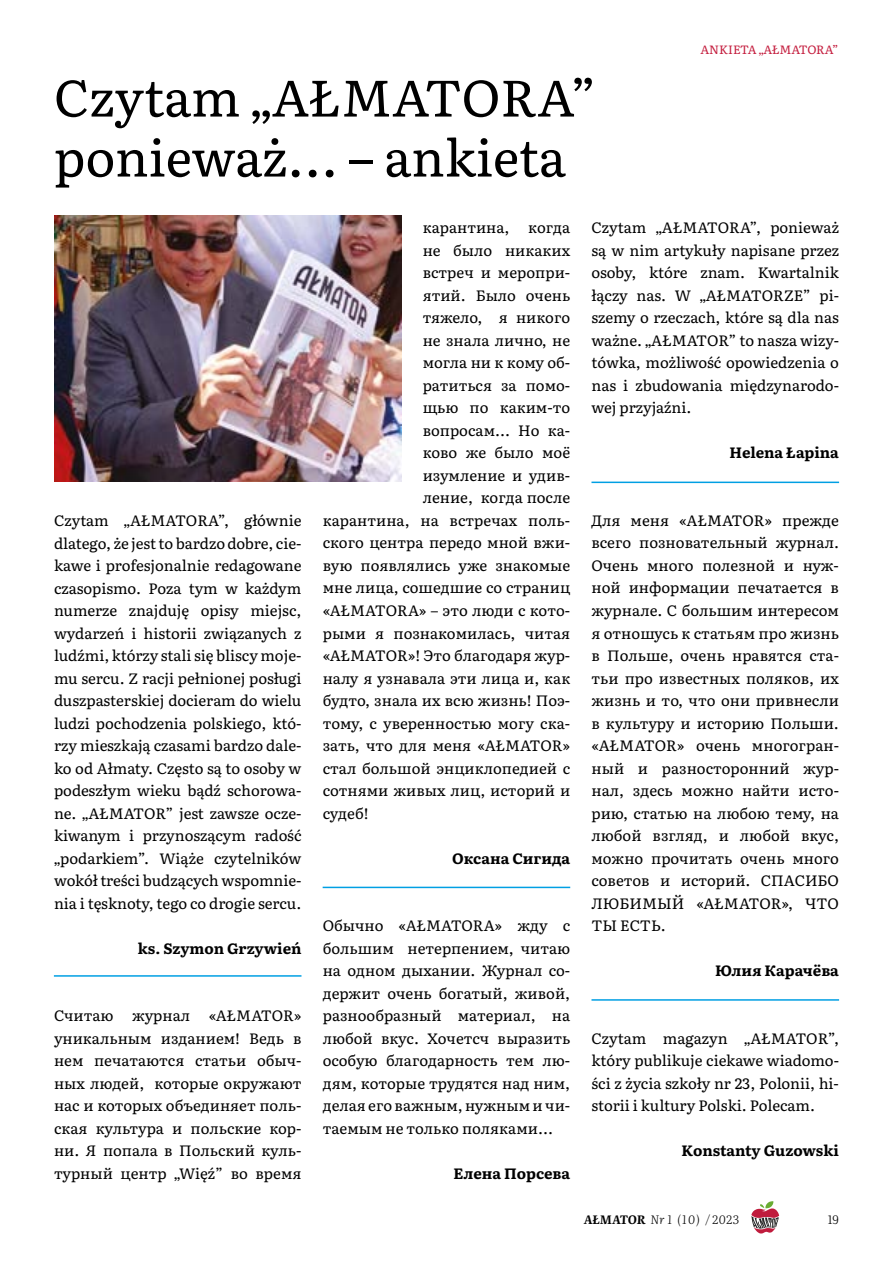
<style>
.page{position:relative;width:893px;height:1263px;background:#fff}
.page>*{position:absolute;margin:0;border:0;box-sizing:border-box;transform-origin:0 0}
.t1{font:51px/60px "Literata TT Text";color:#000}
.t2{font:15px/22.5px "Literata TT Text";color:#000;text-align:justify}
.t3{font:700 15px "Literata TT Text";color:#000}
.t4{font:italic 300 12px "Literata TT Subhead";letter-spacing:.04em;color:#000}
.t5{font:12px "Literata TT Text";letter-spacing:-.015em;color:#c41d3e}
.t6{font:300 12px "Literata TT Subhead";color:#000}
.s1{font-weight:700}
</style>
<div class="page">
<svg style="left:751px;top:1201px;width:28px;height:32px"></svg>
<hr style="left:54px;top:975px;width:247px;height:2px;background:#009fe3">
<hr style="left:591px;top:482px;width:248px;height:1px;background:#009fe3">
<hr style="left:591px;top:999px;width:248px;height:2px;background:#009fe3">
<hr style="left:323px;top:887px;width:247px;height:1px;background:#009fe3">
<img style="left:54px;top:216px;width:347px;height:266px">
<h1 class="t1" style="left:54px;top:64px;width:544px">Czytam „AŁMATORA” ponieważ... – ankieta</h1>
<p class="t5" style="left:700px;top:40px;width:140px">ANKIETA „AŁMATORA”</p>
<p class="t2" style="left:54px;top:508px;width:249px">Czytam „AŁMATORA”, głównie dlatego, że jest to bardzo dobre, cie&shy;kawe i profesjonalnie redagowane czasopismo. Poza tym w każdym numerze znajduję opisy miejsc, wydarzeń i historii związanych z ludźmi, którzy stali się bliscy moje&shy;mu sercu. Z racji pełnionej posługi duszpasterskiej docieram do wielu ludzi pochodzenia polskiego, któ&shy;rzy mieszkają czasami bardzo dale&shy;ko od Ałmaty. Często są to osoby w podeszłym wieku bądź schorowa&shy;ne. „AŁMATOR” jest zawsze ocze&shy;kiwanym i przynoszącym radość „podarkiem”. Wiąże czytelników wokół treści budzących wspomnie&shy;nia i tęsknoty, tego co drogie sercu.</p>
<p class="t3" style="left:138px;top:936px;width:165px">ks. Szymon Grzywień</p>
<p class="t2" style="left:54px;top:1003px;width:249px">Считаю журнал «АŁMATOR» уникальным изданием! Ведь в нем печатаются статьи обыч&shy;ных людей, которые окружают нас и которых объединяет поль&shy;ская культура и польские кор&shy;ни. Я попала в Польский куль&shy;турный центр „Więź” во время</p>
<p class="t2" style="left:423px;top:216px;width:88px">карантина,</p>
<p class="t2" style="left:528px;top:216px;width:43px">когда</p>
<p class="t2" style="left:423px;top:238px;width:149px">не было никаких</p>
<p class="t2" style="left:423px;top:261px;width:149px">встреч и меропри-</p>
<p class="t2" style="left:423px;top:283px;width:149px">ятий. Было очень</p>
<p class="t2" style="left:423px;top:306px;width:149px">тяжело, я никого</p>
<p class="t2" style="left:423px;top:328px;width:149px">не знала лично, не</p>
<p class="t2" style="left:423px;top:351px;width:149px">могла ни к кому об-</p>
<p class="t2" style="left:423px;top:373px;width:149px">ратиться за помо-</p>
<p class="t2" style="left:423px;top:396px;width:149px">щью по каким-то</p>
<p class="t2" style="left:423px;top:418px;width:149px">вопросам... Но ка-</p>
<p class="t2" style="left:423px;top:441px;width:149px">ково же было моё</p>
<p class="t2" style="left:423px;top:463px;width:149px">изумление и удив-</p>
<p class="t2" style="left:423px;top:486px;width:149px">ление, когда после</p>
<p class="t2" style="left:323px;top:508px;width:249px">карантина, на встречах поль-</p>
<p class="t2" style="left:323px;top:531px;width:249px">ского центра передо мной вжи-</p>
<p class="t2" style="left:323px;top:553px;width:249px">вую появлялись уже знакомые</p>
<p class="t2" style="left:323px;top:576px;width:249px">мне лица, сошедшие со страниц</p>
<p class="t2" style="left:323px;top:598px;width:249px">«АŁMATORA» – это люди с кото-</p>
<p class="t2" style="left:323px;top:621px;width:249px">рыми я познакомилась, читая</p>
<p class="t2" style="left:323px;top:643px;width:249px">«АŁMATOR»! Это благодаря жур-</p>
<p class="t2" style="left:323px;top:666px;width:249px">налу я узнавала эти лица и, как</p>
<p class="t2" style="left:323px;top:688px;width:249px">будто, знала их всю жизнь! Поэ-</p>
<p class="t2" style="left:323px;top:711px;width:249px">тому, с уверенностью могу ска-</p>
<p class="t2" style="left:323px;top:733px;width:249px">зать, что для меня «АŁMATOR»</p>
<p class="t2" style="left:323px;top:756px;width:249px">стал большой энциклопедией с</p>
<p class="t2" style="left:323px;top:778px;width:249px">сотнями живых лиц, историй и</p>
<p class="t2" style="left:323px;top:801px;width:47px">судеб!</p>
<p class="t3" style="left:452px;top:846px;width:119px">Оксана Сигида</p>
<p class="t2" style="left:323px;top:913px;width:249px">Обычно «АŁMATORA» жду с большим нетерпением, читаю на одном дыхании. Журнал со&shy;держит очень богатый, живой, разнообразный материал, на любой вкус. Хочетсч выразить особую благодарность тем лю&shy;дям, которые трудятся над ним, делая его важным, нужным и чи&shy;таемым не только поляками...</p>
<p class="t3" style="left:453px;top:1161px;width:118px">Елена Порсева</p>
<p class="t2" style="left:591px;top:216px;width:249px">Czytam „AŁMATORA”, ponieważ są w nim artykuły napisane przez osoby, które znam. Kwartalnik łączy nas. W „AŁMATORZE” pi&shy;szemy o rzeczach, które są dla nas ważne. „AŁMATOR” to nasza wizy&shy;tówka, możliwość opowiedzenia o nas i zbudowania międzynarodo&shy;wej przyjaźni.</p>
<p class="t3" style="left:730px;top:441px;width:111px">Helena Łapina</p>
<p class="t2" style="left:591px;top:508px;width:249px">Для меня «AŁMATOR» прежде всего позновательный журнал.<br>Очень много полезной и нуж&shy;ной информации печатается в журнале. С большим интересом я отношусь к статьям про жизнь в Польше, очень нравятся ста&shy;тьи про известных поляков, их жизнь и то, что они привнесли в культуру и историю Польши. «AŁMATOR» очень многогран&shy;ный и разносторонний жур&shy;нал, здесь можно найти исто&shy;рию, статью на любою тему, на любой взгляд, и любой вкус, можно прочитать очень много советов и историй. СПАСИБО ЛЮБИМЫЙ «АŁMATOR», ЧТО ТЫ ЕСТЬ.</p>
<p class="t3" style="left:715px;top:958px;width:125px">Юлия Карачёва</p>
<p class="t2" style="left:591px;top:1026px;width:249px">Czytam magazyn „AŁMATOR”, który publikuje ciekawe wiadomo&shy;ści z życia szkoły nr 23, Polonii, hi&shy;storii i kultury Polski. Polecam.</p>
<p class="t3" style="left:682px;top:1138px;width:159px">Konstanty Guzowski</p>
<p class="t4" style="left:584px;top:1210px;width:157px"><span class="s1">AŁMATOR</span> Nr 1 (10) / 2023</p>
<p class="t6" style="left:828px;top:1210px;width:13px">19</p>
</div>
